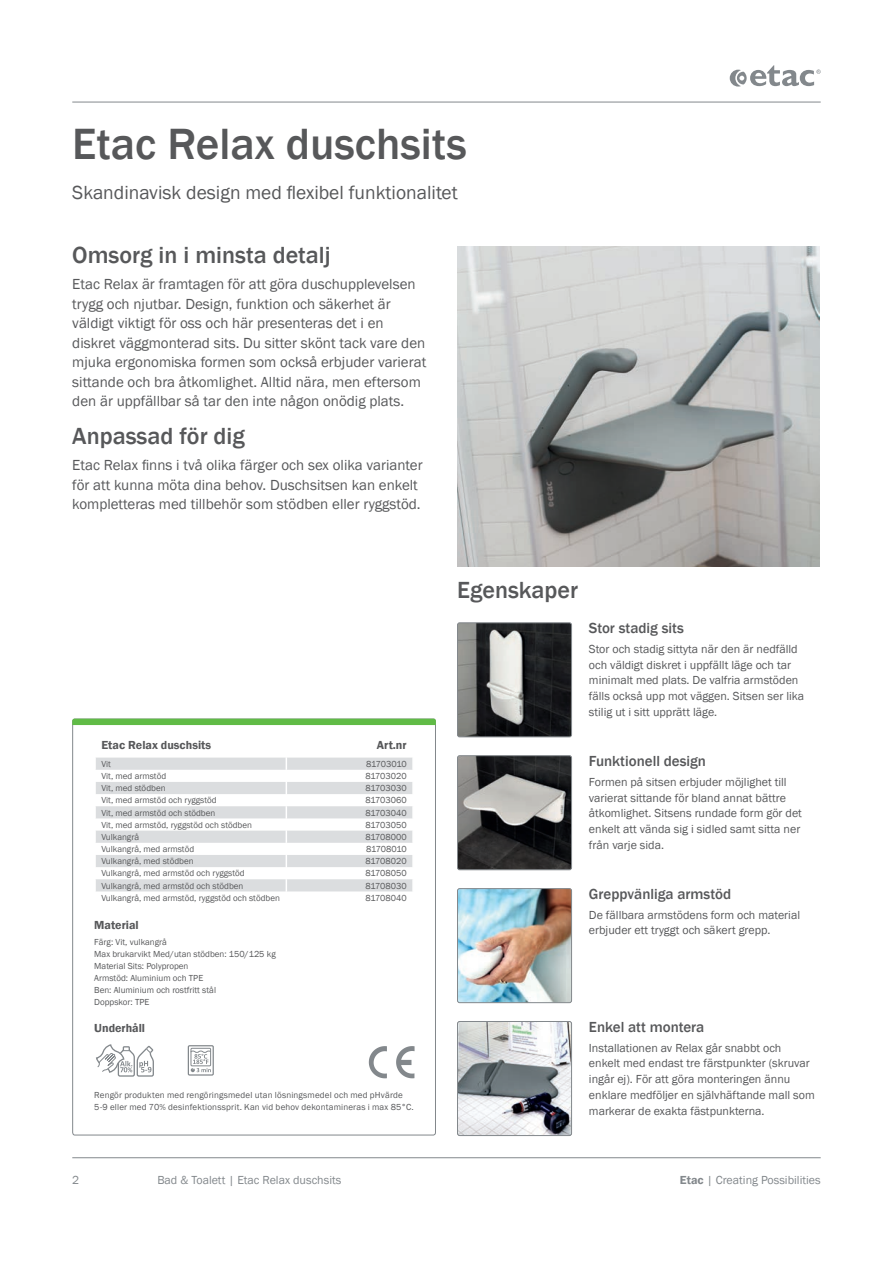
<style>
.page{position:relative;width:893px;height:1263px;background:#fff}
.page>*{position:absolute;margin:0;border:0;box-sizing:border-box;transform-origin:0 0}
.t1{font:500 45px "Franklin Gothic";color:#57585a}
.t2{font:500 24px "Franklin Gothic";color:#57585a}
.t3{font:19.5px "Franklin Gothic";color:#57585a}
.t4{font:15px/19.5px "Franklin Gothic";color:#57585a}
.t5{font:500 15px "Franklin Gothic";color:#57585a}
.t6{font:12px/15.8px "Franklin Gothic";color:#57585a}
.t7{font:12px "Franklin Gothic";color:#83888c}
.t8{font:600 12px "Franklin Gothic";color:#57585a}
.t9{font:9px/12px "Franklin Gothic";color:#57585a}
.t10{font:9px "Franklin Gothic";letter-spacing:-.03em;color:#57585a}
.s1{font-weight:600}
</style>
<div class="page">
<img style="left:457px;top:247px;width:363px;height:320px">
<hr style="left:72px;top:102px;width:749px;height:1px;background:#83888c">
<hr style="left:72px;top:1157px;width:749px;height:1px;background:#83888c">
<svg style="left:730px;top:65px;width:91px;height:22px"></svg>
<img style="left:457px;top:624px;width:115px;height:113px">
<div style="left:457px;top:622px;width:115px;height:115px;border:1px solid #83888c;border-radius:2px"></div>
<img style="left:457px;top:757px;width:115px;height:113px">
<div style="left:457px;top:755px;width:115px;height:115px;border:1px solid #83888c;border-radius:2px"></div>
<img style="left:457px;top:890px;width:115px;height:113px">
<div style="left:457px;top:888px;width:115px;height:115px;border:1px solid #83888c;border-radius:2px"></div>
<img style="left:459px;top:1023px;width:111px;height:111px">
<div style="left:457px;top:1021px;width:115px;height:115px;border:1px solid #83888c;border-radius:2px"></div>
<svg style="left:96px;top:757px;width:317px;height:135px"></svg>
<svg style="left:96px;top:1044px;width:58px;height:33px"></svg>
<div style="left:191px;top:1048px;width:20px;height:18px;border:1px solid #83888c"></div>
<div style="left:188px;top:1045px;width:26px;height:30px;border:1px solid #83888c"></div>
<svg style="left:190px;top:1050px;width:21px;height:22px"></svg>
<svg style="left:369px;top:1046px;width:18px;height:32px"></svg>
<svg style="left:396px;top:1046px;width:19px;height:32px"></svg>
<div style="left:72px;top:719px;width:364px;height:6px;background:#60bb46"></div>
<h1 class="t1" style="left:72px;top:116px;width:396px">Etac Relax duschsits</h1>
<h3 class="t3" style="left:72px;top:180px;width:387px">Skandinavisk design med flexibel funktionalitet</h3>
<h2 class="t2" style="left:72px;top:241px;width:260px">Omsorg in i minsta detalj</h2>
<p class="t4" style="left:72px;top:275px;width:355px">Etac Relax är framtagen för att göra duschupplevelsen trygg och njutbar. Design, funktion och säkerhet är väldigt viktigt för oss och här presenteras det i en diskret väggmonterad sits. Du sitter skönt tack vare den mjuka ergonomiska formen som också erbjuder varierat sittande och bra åtkomlighet. Alltid nära, men eftersom den är uppfällbar så tar den inte någon onödig plats.</p>
<h2 class="t2" style="left:72px;top:421px;width:174px">Anpassad för dig</h2>
<h3 class="t4" style="left:72px;top:456px;width:352px">Etac Relax finns i två olika färger och sex olika varianter för att kunna möta dina behov. Duschsitsen kan enkelt kompletteras med tillbehör som stödben eller ryggstöd.</h3>
<h3 class="t8" style="left:101px;top:738px;width:111px">Etac Relax duschsits</h3>
<h3 class="t8" style="left:377px;top:738px;width:31px">Art.nr</h3>
<p class="t9" style="left:101px;top:758px;width:11px">Vit</p>
<p class="t10" style="left:366px;top:758px;width:42px">81703010</p>
<p class="t9" style="left:101px;top:770px;width:66px">Vit, med armstöd</p>
<p class="t9" style="left:365px;top:770px;width:43px">81703020</p>
<p class="t9" style="left:101px;top:782px;width:66px">Vit, med stödben</p>
<p class="t9" style="left:365px;top:782px;width:43px">81703030</p>
<p class="t9" style="left:101px;top:794px;width:117px">Vit, med armstöd och ryggstöd</p>
<p class="t9" style="left:365px;top:794px;width:43px">81703060</p>
<p class="t9" style="left:101px;top:807px;width:115px">Vit, med armstöd och stödben</p>
<p class="t9" style="left:365px;top:807px;width:43px">81703040</p>
<p class="t9" style="left:101px;top:819px;width:152px">Vit, med armstöd, ryggstöd och stödben</p>
<p class="t9" style="left:365px;top:819px;width:43px">81703050</p>
<p class="t9" style="left:101px;top:831px;width:39px">Vulkangrå</p>
<p class="t9" style="left:365px;top:831px;width:43px">81708000</p>
<p class="t9" style="left:101px;top:843px;width:94px">Vulkangrå, med armstöd</p>
<p class="t10" style="left:366px;top:843px;width:42px">81708010</p>
<p class="t9" style="left:101px;top:855px;width:94px">Vulkangrå, med stödben</p>
<p class="t9" style="left:365px;top:855px;width:43px">81708020</p>
<p class="t9" style="left:101px;top:867px;width:145px">Vulkangrå, med armstöd och ryggstöd</p>
<p class="t9" style="left:365px;top:867px;width:43px">81708050</p>
<p class="t9" style="left:101px;top:880px;width:143px">Vulkangrå, med armstöd och stödben</p>
<p class="t9" style="left:365px;top:880px;width:43px">81708030</p>
<p class="t9" style="left:101px;top:892px;width:180px">Vulkangrå, med armstöd, ryggstöd och stödben</p>
<p class="t9" style="left:365px;top:892px;width:43px">81708040</p>
<h3 class="t8" style="left:94px;top:917px;width:46px">Material</h3>
<p class="t9" style="left:94px;top:936px;width:183px">Färg: Vit, vulkangrå<br>Max brukarvikt Med/utan stödben: 150/125 kg<br>Material Sits: Polypropen<br>Armstöd: Aluminium och TPE<br>Ben: Aluminium och rostfritt stål<br>Doppskor: TPE</p>
<h3 class="t8" style="left:94px;top:1021px;width:52px">Underhåll</h3>
<p class="t9" style="left:94px;top:1089px;width:321px">Rengör produkten med rengöringsmedel utan lösningsmedel och med pHvärde<br>5-9 eller med 70% desinfektionssprit. Kan vid behov dekontamineras i max 85°C.</p>
<h2 class="t2" style="left:457px;top:575px;width:122px">Egenskaper</h2>
<h3 class="t5" style="left:589px;top:619px;width:96px">Stor stadig sits</h3>
<h3 class="t6" style="left:589px;top:641px;width:217px">Stor och stadig sittyta när den är nedfälld och väldigt diskret i uppfällt läge och tar minimalt med plats. De valfria armstöden fälls också upp mot väggen. Sitsen ser lika stilig ut i sitt upprätt läge.</h3>
<h3 class="t5" style="left:589px;top:751px;width:119px">Funktionell design</h3>
<h3 class="t6" style="left:589px;top:774px;width:214px">Formen på sitsen erbjuder möjlighet till varierat sittande för bland annat bättre åtkomlighet. Sitsens rundade form gör det enkelt att vända sig i sidled samt sitta ner från varje sida.</h3>
<h3 class="t5" style="left:589px;top:884px;width:144px">Greppvänliga armstöd</h3>
<h3 class="t6" style="left:589px;top:907px;width:213px">De fällbara armstödens form och material erbjuder ett tryggt och säkert grepp.</h3>
<h3 class="t5" style="left:589px;top:1017px;width:117px">Enkel att montera</h3>
<h3 class="t6" style="left:589px;top:1040px;width:227px">Installationen av Relax går snabbt och enkelt med endast tre färstpunkter (skruvar ingår ej). För att göra monteringen ännu enklare medföljer en självhäftande mall som markerar de exakta fästpunkterna.</h3>
<h3 class="t7" style="left:72px;top:1173px;width:9px">2</h3>
<h3 class="t7" style="left:157px;top:1173px;width:186px">Bad &amp; Toalett | Etac Relax duschsits</h3>
<h3 class="t7" style="left:680px;top:1173px;width:142px"><span class="s1">Etac</span> | Creating Possibilities</h3>
</div>
